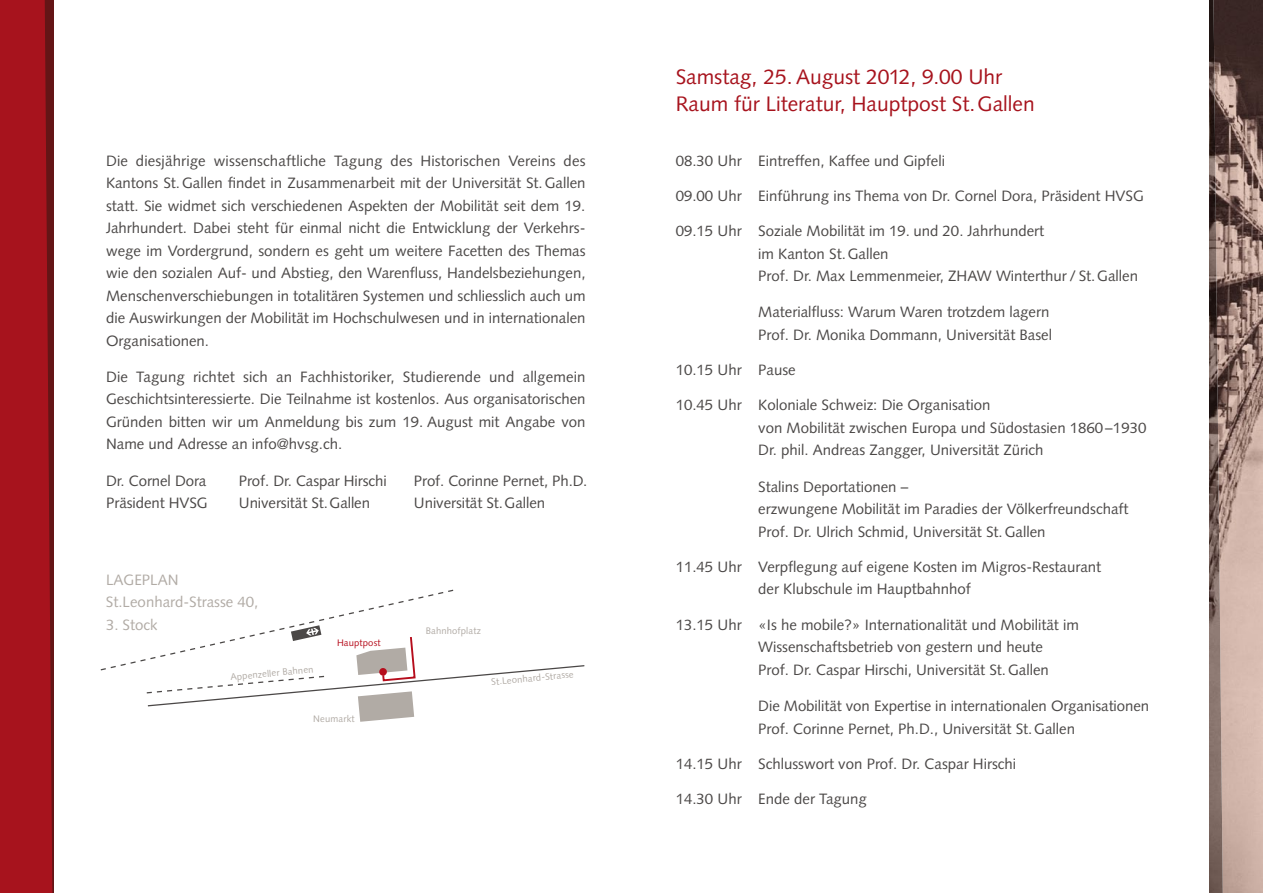
<style>
.page{position:relative;width:1263px;height:893px;background:#fff}
.page>*{position:absolute;margin:0;border:0;box-sizing:border-box;transform-origin:0 0}
.t1{font:21px/27px "Syntax LT Std";color:#a7131d}
.t2{font:15px/22.5px "Syntax LT Std";color:#4b4847}
.t3{font:15px/22.5px "Syntax LT Std";color:#b1aba5}
.t4{font:9.45px "Syntax LT Std";letter-spacing:.015em;color:#b1aba5}
.t5{font:9.45px "Syntax LT Std";letter-spacing:.015em;color:#b60d1c}
</style>
<div class="page">
<div style="left:0;top:0;width:54px;height:893px;background:#a7131d"></div>
<svg style="left:45px;top:0;width:9px;height:893px"></svg>
<img style="left:1223px;top:0;width:40px;height:893px">
<img style="left:1209px;top:0;width:14px;height:893px">
<svg style="left:100px;top:589px;width:484px;height:133px"></svg>
<p class="t2" style="left:106px;top:149px;width:481px;text-align:justify">Die diesjährige wissenschaftliche Tagung des Historischen Vereins des Kantons St. Gallen findet in Zusammenarbeit mit der Universität St. Gallen statt. Sie widmet sich verschiedenen Aspekten der Mobilität seit dem 19.<br>Jahrhundert. Dabei steht für einmal nicht die Entwicklung der Verkehrs&shy;wege im Vordergrund, sondern es geht um weitere Facetten des Themas wie den sozialen Auf- und Abstieg, den Warenfluss, Handelsbeziehungen, Menschenverschiebungen in totalitären Systemen und schliesslich auch um die Auswirkungen der Mobilität im Hochschulwesen und in internationalen Organisationen.</p>
<p class="t2" style="left:106px;top:365px;width:481px;text-align:justify">Die Tagung richtet sich an Fachhistoriker, Studierende und allgemein Geschichtsinteressierte. Die Teilnahme ist kostenlos. Aus organisatorischen Gründen bitten wir um Anmeldung bis zum 19. August mit Angabe von Name und Adresse an info@hvsg.ch.</p>
<p class="t2" style="left:106px;top:469px;width:103px">Dr. Cornel Dora<br>Präsident HVSG</p>
<p class="t2" style="left:239px;top:469px;width:149px">Prof. Dr. Caspar Hirschi<br>Universität St. Gallen</p>
<p class="t2" style="left:414px;top:469px;width:175px">Prof. Corinne Pernet, Ph.D.<br>Universität St. Gallen</p>
<p class="t3" style="left:106px;top:568px;width:154px">LAGEPLAN<br>St.Leonhard-Strasse 40,</p>
<p class="t3" style="left:106px;top:613px;width:53px">3. Stock</p>
<p class="t4" style="left:230px;top:671px;width:85px;rotate:-5deg">A ppenzeller Bahnen</p>
<p class="t5" style="left:337px;top:637px;width:45px">Hauptpost</p>
<p class="t4" style="left:313px;top:713px;width:43px">Neumarkt</p>
<p class="t4" style="left:426px;top:626px;width:57px">Bahnhofplatz</p>
<p class="t4" style="left:491px;top:676px;width:84px;rotate:-5deg">St.Leonhard-Strasse</p>
<h1 class="t1" style="left:676px;top:63px;width:360px">Samstag, 25. August 2012, 9.00 Uhr<br>Raum für Literatur, Hauptpost St. Gallen</h1>
<p class="t2" style="left:676px;top:149px;width:271px">08.30 Uhr Eintreffen, Kaffee und Gipfeli</p>
<p class="t2" style="left:676px;top:184px;width:470px">09.00 Uhr Einführung ins Thema von Dr. Cornel Dora, Präsident HVSG</p>
<p class="t2" style="left:758px;top:220px;width:381px;text-indent:-82px">09.15 Uhr Soziale Mobilität im 19. und 20. Jahrhundert<br>im Kanton St. Gallen<br>Prof. Dr. Max Lemmenmeier, ZHAW Winterthur / St. Gallen</p>
<p class="t2" style="left:758px;top:301px;width:295px">Materialfluss: Warum Waren trotzdem lagern<br>Prof. Dr. Monika Dommann, Universität Basel</p>
<p class="t2" style="left:676px;top:359px;width:122px">10.15 Uhr Pause</p>
<p class="t2" style="left:758px;top:394px;width:390px;text-indent:-82px">10.45 Uhr Koloniale Schweiz: Die Organisation<br>von Mobilität zwischen Europa und Südostasien 1860–1930<br>Dr. phil. Andreas Zangger, Universität Zürich</p>
<p class="t2" style="left:758px;top:475px;width:372px">Stalins Deportationen –<br>erzwungene Mobilität im Paradies der Völkerfreundschaft<br>Prof. Dr. Ulrich Schmid, Universität St. Gallen</p>
<p class="t2" style="left:758px;top:556px;width:344px;text-indent:-82px">11.45 Uhr Verpflegung auf eigene Kosten im Migros-Restaurant der Klubschule im Hauptbahnhof</p>
<p class="t2" style="left:758px;top:613px;width:322px;text-indent:-82px">13.15 Uhr «Is he mobile?» Internationalität und Mobilität im<br>Wissenschaftsbetrieb von gestern und heute<br>Prof. Dr. Caspar Hirschi, Universität St. Gallen</p>
<p class="t2" style="left:758px;top:695px;width:392px">Die Mobilität von Expertise in internationalen Organisationen<br>Prof. Corinne Pernet, Ph.D., Universität St. Gallen</p>
<p class="t2" style="left:676px;top:752px;width:342px">14.15 Uhr Schlusswort von Prof. Dr. Caspar Hirschi</p>
<p class="t2" style="left:676px;top:788px;width:193px">14.30 Uhr Ende der Tagung</p>
</div>
